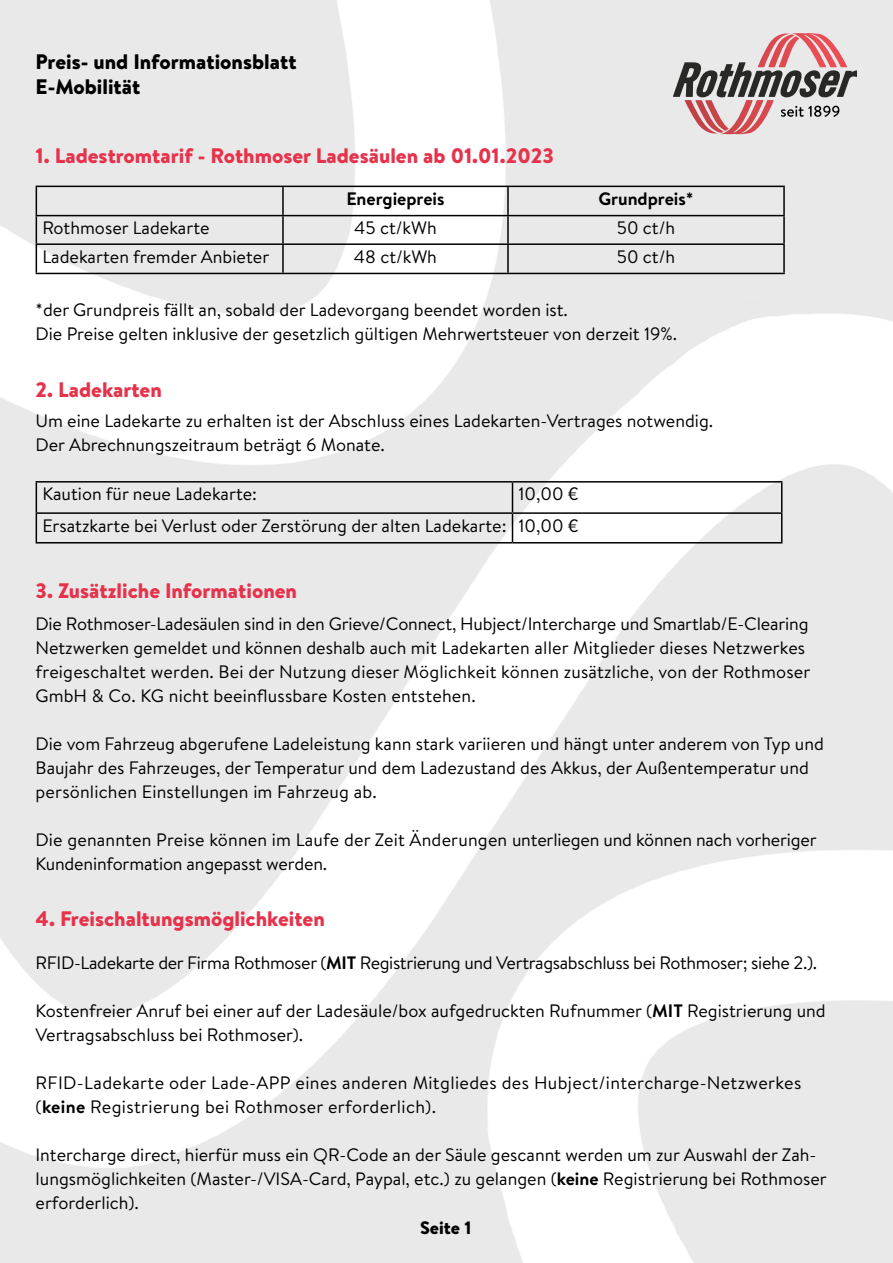
<style>
.page{position:relative;width:893px;height:1263px;background:#fff}
.page>*{position:absolute;margin:0;border:0;box-sizing:border-box;transform-origin:0 0}
.t1{font:900 21px "Brandon Text";color:#e6324b}
.t2{font:900 21px/25.2px "Brandon Text";color:#000}
.t3{font:18px/24px "Brandon Text";color:#000}
.t4{font:18px/24px "Brandon Text";letter-spacing:.02em;color:#000}
.t5{font:18px "Brandon Text";letter-spacing:-.02em;color:#000}
.t6{font:700 18px "Brandon Text";color:#000}
.t7{font:900 18px "Brandon Text";color:#000}
.s1{font-weight:700}
</style>
<div class="page">
<img style="left:1px;top:0;width:892px;height:1263px">
<svg style="left:673px;top:33px;width:183px;height:101px;background:#c2aeae"></svg>
<hr style="left:36px;top:481px;width:476px;height:2px;background:#000">
<hr style="left:512px;top:481px;width:270px;height:2px;background:#000">
<hr style="left:36px;top:512px;width:476px;height:2px;background:#000">
<svg style="left:36px;top:483px;width:1px;height:59px"></svg>
<hr style="left:512px;top:512px;width:270px;height:2px;background:#000">
<svg style="left:512px;top:483px;width:1px;height:59px"></svg>
<svg style="left:781px;top:483px;width:1px;height:59px"></svg>
<hr style="left:36px;top:542px;width:476px;height:1px;background:#000">
<hr style="left:512px;top:542px;width:270px;height:1px;background:#000">
<hr style="left:36px;top:186px;width:247px;height:1px;background:#000">
<hr style="left:283px;top:186px;width:225px;height:1px;background:#000">
<hr style="left:282px;top:187px;width:2px;height:28px;background:#000">
<hr style="left:508px;top:186px;width:277px;height:1px;background:#000">
<hr style="left:507px;top:187px;width:2px;height:28px;background:#000">
<hr style="left:783px;top:187px;width:2px;height:28px;background:#000">
<hr style="left:36px;top:215px;width:247px;height:1px;background:#000">
<hr style="left:283px;top:215px;width:225px;height:1px;background:#000">
<hr style="left:282px;top:216px;width:2px;height:27px;background:#000">
<hr style="left:508px;top:215px;width:277px;height:1px;background:#000">
<hr style="left:507px;top:216px;width:2px;height:27px;background:#000">
<hr style="left:783px;top:216px;width:2px;height:27px;background:#000">
<hr style="left:36px;top:243px;width:247px;height:2px;background:#000">
<svg style="left:36px;top:187px;width:1px;height:86px"></svg>
<hr style="left:283px;top:243px;width:225px;height:2px;background:#000">
<hr style="left:282px;top:245px;width:2px;height:28px;background:#000">
<hr style="left:508px;top:243px;width:277px;height:2px;background:#000">
<hr style="left:507px;top:245px;width:2px;height:28px;background:#000">
<hr style="left:783px;top:245px;width:2px;height:28px;background:#000">
<hr style="left:36px;top:273px;width:247px;height:1px;background:#000">
<hr style="left:283px;top:273px;width:225px;height:1px;background:#000">
<hr style="left:508px;top:273px;width:277px;height:1px;background:#000">
<p class="t2" style="left:36px;top:48px;width:262px">Preis- und Informationsblatt<br>E-Mobilität</p>
<p class="t1" style="left:36px;top:141px;width:520px">1. Ladestromtarif - Rothmoser Ladesäulen ab 01.01.2023</p>
<p class="t6" style="left:346px;top:186px;width:100px">Energiepreis</p>
<p class="t6" style="left:598px;top:186px;width:97px">Grundpreis*</p>
<p class="t3" style="left:42px;top:215px;width:169px">Rothmoser Ladekarte</p>
<p class="t3" style="left:354px;top:215px;width:84px">45 ct/kWh</p>
<p class="t3" style="left:617px;top:215px;width:60px">50 ct/h</p>
<p class="t3" style="left:42px;top:244px;width:228px">Ladekarten fremder Anbieter</p>
<p class="t3" style="left:354px;top:244px;width:85px">48 ct/kWh</p>
<p class="t3" style="left:617px;top:244px;width:60px">50 ct/h</p>
<p class="t3" style="left:36px;top:297px;width:534px">*der Grundpreis fällt an, sobald der Ladevorgang beendet worden ist.</p>
<p class="t3" style="left:36px;top:321px;width:643px">Die Preise gelten inklusive der gesetzlich gültigen Mehrwertsteuer von derzeit 19%.</p>
<p class="t1" style="left:36px;top:375px;width:128px">2. Ladekarten</p>
<p class="t3" style="left:36px;top:408px;width:679px">Um eine Ladekarte zu erhalten ist der Abschluss eines Ladekarten-Vertrages notwendig.<br>Der Abrechnungszeitraum beträgt 6 Monate.</p>
<p class="t3" style="left:42px;top:482px;width:216px">Kaution für neue Ladekarte:</p>
<p class="t3" style="left:518px;top:482px;width:62px">10,00 €</p>
<p class="t3" style="left:42px;top:513px;width:466px">Ersatzkarte bei Verlust oder Zerstörung der alten Ladekarte:</p>
<p class="t3" style="left:518px;top:513px;width:62px">10,00 €</p>
<p class="t1" style="left:36px;top:576px;width:263px">3. Zusätzliche Informationen</p>
<p class="t3" style="left:36px;top:611px;width:776px">Die Rothmoser-Ladesäulen sind in den Grieve/Connect, Hubject/Intercharge und Smartlab/E-Clearing Netzwerken gemeldet und können deshalb auch mit Ladekarten aller Mitglieder dieses Netzwerkes freigeschaltet werden. Bei der Nutzung dieser Möglichkeit können zusätzliche, von der Rothmoser GmbH &amp; Co. KG nicht beeinflussbare Kosten entstehen.</p>
<p class="t3" style="left:36px;top:731px;width:790px">Die vom Fahrzeug abgerufene Ladeleistung kann stark variieren und hängt unter anderem von Typ und<br>Baujahr des Fahrzeuges, der Temperatur und dem Ladezustand des Akkus, der Außentemperatur und persönlichen Einstellungen im Fahrzeug ab.</p>
<p class="t3" style="left:36px;top:827px;width:783px">Die genannten Preise können im Laufe der Zeit Änderungen unterliegen und können nach vorheriger<br>Kundeninformation angepasst werden.</p>
<p class="t1" style="left:36px;top:904px;width:291px">4. Freischaltungsmöglichkeiten</p>
<p class="t5" style="left:36px;top:950px;width:783px">RFID-Ladekarte der Firma Rothmoser (<span class="s1">MIT</span> Registrierung und Vertragsabschluss bei Rothmoser; siehe 2.).</p>
<p class="t3" style="left:36px;top:998px;width:792px">Kostenfreier Anruf bei einer auf der Ladesäule/box aufgedruckten Rufnummer (<span class="s1">MIT</span> Registrierung und<br>Vertragsabschluss bei Rothmoser).</p>
<p class="t4" style="left:36px;top:1070px;width:767px">RFID-Ladekarte oder Lade-APP eines anderen Mitgliedes des Hubject/intercharge-Netzwerkes (<span class="s1">keine</span> Registrierung bei Rothmoser erforderlich).</p>
<p class="t3" style="left:36px;top:1142px;width:793px">Intercharge direct, hierfür muss ein QR-Code an der Säule gescannt werden um zur Auswahl der Zah&shy;lungsmöglichkeiten (Master-/VISA-Card, Paypal, etc.) zu gelangen (<span class="s1">keine</span> Registrierung bei Rothmoser erforderlich).</p>
<p class="t7" style="left:420px;top:1215px;width:53px">Seite 1</p>
</div>
